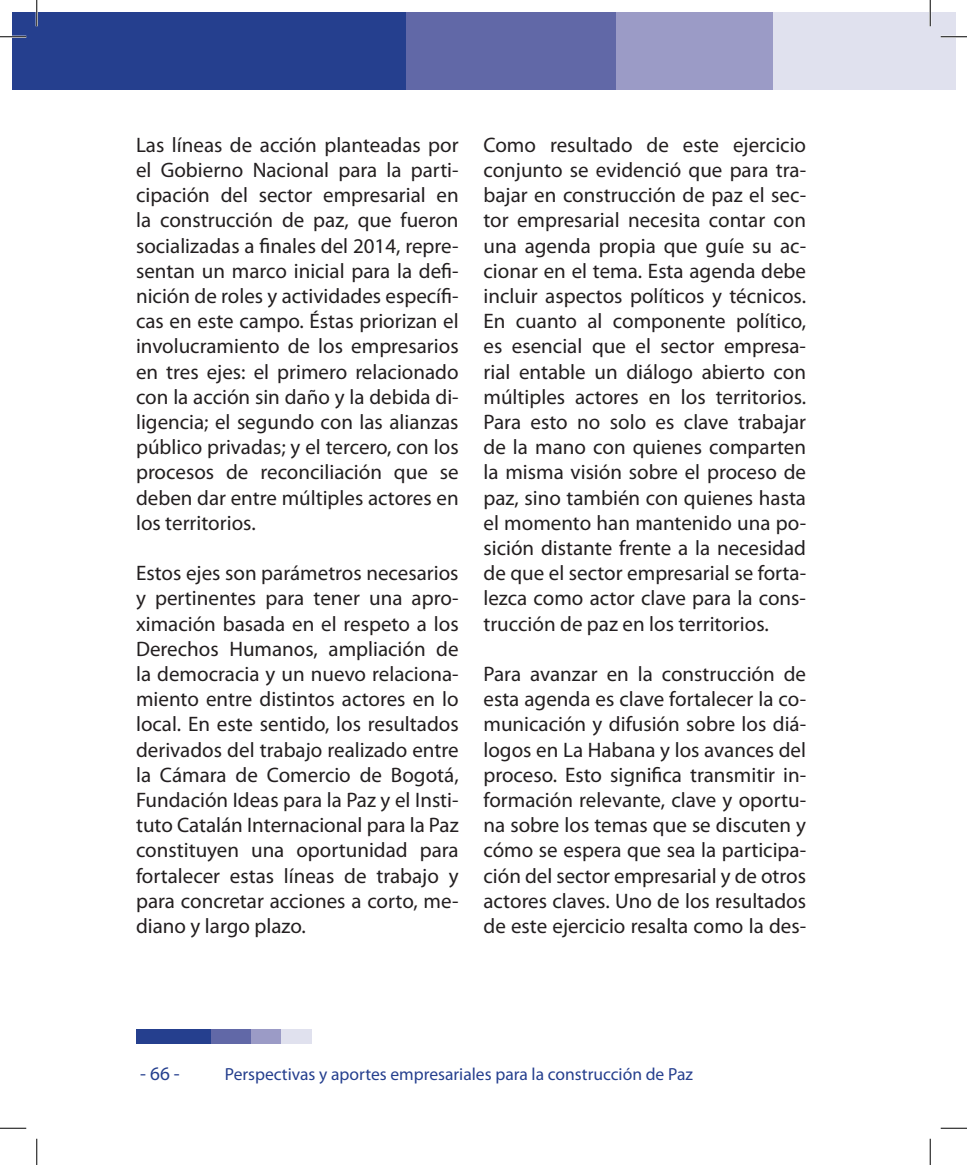
<style>
.page{position:relative;width:967px;height:1165px;background:#fff}
.page>*{position:absolute;margin:0;border:0;box-sizing:border-box;transform-origin:0 0}
.t1{font:21px/25.2px "Myriad Pro";color:#231f20;text-align:justify}
.t2{font:19.25px "Myriad Pro";color:#253f8e}
.t3{font:17.5px "Myriad Pro";color:#253f8e}
</style>
<div class="page">
<div style="left:136px;top:1029px;width:76px;height:15px;background:#253f8e"></div>
<div style="left:211px;top:1029px;width:41px;height:15px;background:#6168a7"></div>
<div style="left:251px;top:1029px;width:30px;height:15px;background:#9b9bc6"></div>
<div style="left:281px;top:1029px;width:30px;height:15px;background:#e0e1ee"></div>
<div style="left:12px;top:12px;width:398px;height:77px;background:#253f8e"></div>
<div style="left:406px;top:12px;width:212px;height:77px;background:#6168a7"></div>
<div style="left:616px;top:12px;width:158px;height:77px;background:#9b9bc6"></div>
<div style="left:772px;top:12px;width:158px;height:77px;background:#e0e1ee"></div>
<div style="left:930px;top:12px;width:24px;height:77px;background:#e0e1ee"></div>
<hr style="left:0;top:36px;width:26px;height:2px;background:#fff">
<hr style="left:940px;top:36px;width:26px;height:2px;background:#fff">
<hr style="left:36px;top:0;width:2px;height:26px;background:#fff">
<hr style="left:929px;top:0;width:2px;height:26px;background:#fff">
<svg style="left:0;top:36px;width:26px;height:1px"></svg>
<svg style="left:940px;top:36px;width:26px;height:1px"></svg>
<svg style="left:0;top:1128px;width:26px;height:1px"></svg>
<svg style="left:940px;top:1128px;width:26px;height:1px"></svg>
<svg style="left:36px;top:0;width:1px;height:26px"></svg>
<svg style="left:36px;top:1139px;width:1px;height:26px"></svg>
<svg style="left:929px;top:0;width:1px;height:26px"></svg>
<svg style="left:929px;top:1139px;width:1px;height:26px"></svg>
<p class="t1" style="left:136px;top:132px;width:324px">Las líneas de acción planteadas por el Gobierno Nacional para la parti&shy;cipación del sector empresarial en la construcción de paz, que fueron socializadas a finales del 2014, repre&shy;sentan un marco inicial para la defi&shy;nición de roles y actividades específi&shy;cas en este campo. Éstas priorizan el involucramiento de los empresarios en tres ejes: el primero relacionado con la acción sin daño y la debida di&shy;ligencia; el segundo con las alianzas público privadas; y el tercero, con los procesos de reconciliación que se deben dar entre múltiples actores en los territorios.</p>
<p class="t1" style="left:136px;top:560px;width:324px">Estos ejes son parámetros necesarios y pertinentes para tener una apro&shy;ximación basada en el respeto a los Derechos Humanos, ampliación de la democracia y un nuevo relaciona&shy;miento entre distintos actores en lo local. En este sentido, los resultados derivados del trabajo realizado entre la Cámara de Comercio de Bogotá, Fundación Ideas para la Paz y el Insti&shy;tuto Catalán Internacional para la Paz constituyen una oportunidad para fortalecer estas líneas de trabajo y para concretar acciones a corto, me&shy;diano y largo plazo.</p>
<p class="t1" style="left:483px;top:132px;width:324px">Como resultado de este ejercicio conjunto se evidenció que para tra&shy;bajar en construcción de paz el sec&shy;tor empresarial necesita contar con una agenda propia que guíe su ac&shy;cionar en el tema. Esta agenda debe incluir aspectos políticos y técnicos.<br>En cuanto al componente político, es esencial que el sector empresa&shy;rial entable un diálogo abierto con múltiples actores en los territorios.<br>Para esto no solo es clave trabajar de la mano con quienes comparten la misma visión sobre el proceso de paz, sino también con quienes hasta el momento han mantenido una po&shy;sición distante frente a la necesidad de que el sector empresarial se forta&shy;lezca como actor clave para la cons&shy;trucción de paz en los territorios.</p>
<p class="t1" style="left:483px;top:661px;width:324px">Para avanzar en la construcción de esta agenda es clave fortalecer la co&shy;municación y difusión sobre los diá&shy;logos en La Habana y los avances del proceso. Esto significa transmitir in&shy;formación relevante, clave y oportu&shy;na sobre los temas que se discuten y cómo se espera que sea la participa&shy;ción del sector empresarial y de otros actores claves. Uno de los resultados de este ejercicio resalta como la des-</p>
<p class="t2" style="left:140px;top:1061px;width:41px">- 66 -</p>
<p class="t3" style="left:225px;top:1063px;width:469px">Perspectivas y aportes empresariales para la construcción de Paz</p>
</div>
